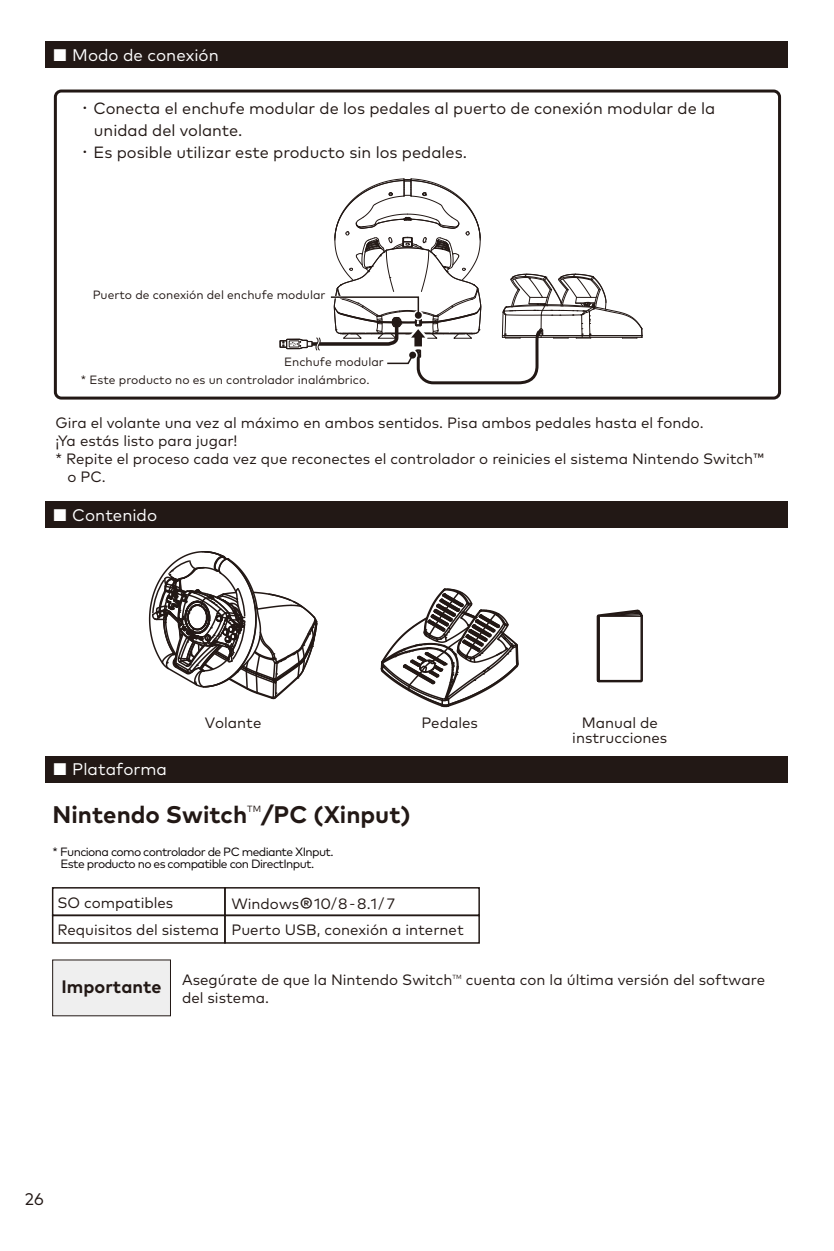
<style>
.page{position:relative;width:834px;height:1251px;background:#fff}
.page>*{position:absolute;margin:0;border:0;box-sizing:border-box;transform-origin:0 0}
.t1{font:700 24px "Mark OT";color:#221815}
.t2{font:700 18px "Mark OT";color:#221815}
.t3{font:16.8px "Mark OT";color:#fff}
.t4{font:16.8px "Mark OT";color:#221815}
.t5{font:16.2px "Mark OT";color:#221815}
.t6{font:15px/15px "Mark OT";color:#221815;text-align:center}
.t7{font:12px "Mark OT";color:#221815}
.t8{font:12px/12px "Mark OT";letter-spacing:-.05em;color:#070002}
.t9{font:9px "Mark OT";color:#221815}
.t10{font:6px "Mark OT";color:#221815}
.s1{font-family:"SST Jp Pro"}
.s2{font-size:27px}
.s3{font-family:"Koz Go Pro"}
</style>
<div class="page">
<div style="left:45px;top:41px;width:742px;height:27px;background:#221815"></div>
<div style="left:54px;top:89px;width:726px;height:310px;border:3px solid #221815;border-radius:6px"></div>
<div style="left:45px;top:500px;width:742px;height:27px;background:#221815"></div>
<div style="left:45px;top:756px;width:742px;height:27px;background:#221815"></div>
<div style="left:52px;top:886px;width:174px;height:29px;border:2px solid #221815"></div>
<div style="left:224px;top:886px;width:256px;height:29px;border:2px solid #221815"></div>
<div style="left:52px;top:914px;width:174px;height:29px;border:2px solid #221815"></div>
<div style="left:224px;top:914px;width:256px;height:29px;border:2px solid #221815"></div>
<div style="left:52px;top:959px;width:119px;height:56px;background:#efefef;border:1px solid #221815"></div>
<svg style="left:596px;top:609px;width:47px;height:74px"></svg>
<div style="left:598px;top:615px;width:43px;height:66px;background:#fff;border:1px solid #221815"></div>
<svg style="left:279px;top:178px;width:363px;height:207px"></svg>
<div style="left:415px;top:312px;width:6px;height:7px;background:#221815;border-radius:50%"></div>
<svg style="left:148px;top:551px;width:170px;height:149px"></svg>
<svg style="left:380px;top:588px;width:139px;height:119px"></svg>
<p class="t3" style="left:53px;top:45px;width:167px">■ Modo de conexión</p>
<p class="t5" style="left:77px;top:98px;width:640px"><span class="s1">・</span> Conecta el enchufe modular de los pedales al puerto de conexión modular de la</p>
<p class="t5" style="left:94px;top:120px;width:150px">unidad del volante.</p>
<p class="t5" style="left:77px;top:142px;width:391px"><span class="s1">・</span> Es posible utilizar este producto sin los pedales.</p>
<p class="t7" style="left:93px;top:287px;width:234px">Puerto de conexión del enchufe modular</p>
<p class="t7" style="left:284px;top:354px;width:101px">Enchufe modular</p>
<p class="t7" style="left:81px;top:372px;width:290px">* Este producto no es un controlador inalámbrico.</p>
<p class="t6" style="left:55px;top:415px;width:649px">Gira el volante una vez al máximo en ambos sentidos. Pisa ambos pedales hasta el fondo.</p>
<p class="t6" style="left:55px;top:433px;width:184px">¡Ya estás listo para jugar!</p>
<p class="t6" style="left:55px;top:451px;width:710px">* Repite el proceso cada vez que reconectes el controlador o reinicies el sistema Nintendo Switch™</p>
<p class="t6" style="left:67px;top:469px;width:40px">o PC.</p>
<p class="t3" style="left:53px;top:504px;width:106px">■ Contenido</p>
<p class="t3" style="left:53px;top:758px;width:116px">■ Plataforma</p>
<p class="t6" style="left:205px;top:714px;width:58px">Volante</p>
<p class="t6" style="left:421px;top:714px;width:58px">Pedales</p>
<h1 class="t1" style="left:53px;top:798px;width:196px">Nintendo Switch</h1>
<p class="t9" style="left:247px;top:802px;width:15px">TM</p>
<h1 class="t1" style="left:261px;top:798px;width:151px">/PC (Xinput)</h1>
<p class="t8" style="left:60px;top:845px;width:274px;text-indent:-8px">* Funciona como controlador de PC mediante XInput.<br>Este producto no es compatible con DirectInput.</p>
<p class="t6" style="left:57px;top:888px;width:408px;line-height:27.6px;text-align:left">SO compatibles<br>Requisitos del sistema Puerto USB, conexión a internet</p>
<p class="t6" style="left:231px;top:895px;width:165px">Windows<span class="s2">®</span>10<span class="s3">/</span>8<span class="s3">-</span> 8.1<span class="s3">/</span> 7</p>
<p class="t6" style="left:572px;top:714px;width:96px">Manual de instrucciones</p>
<p class="t2" style="left:62px;top:975px;width:101px">Importante</p>
<p class="t6" style="left:182px;top:972px;width:272px">Asegúrate de que la Nintendo Switch</p>
<p class="t10" style="left:452px;top:973px;width:11px">TM</p>
<p class="t6" style="left:465px;top:972px;width:301px">cuenta con la última versión del software</p>
<p class="t6" style="left:182px;top:989px;width:88px">del sistema.</p>
<p class="t4" style="left:25px;top:1188px;width:20px">26</p>
</div>
